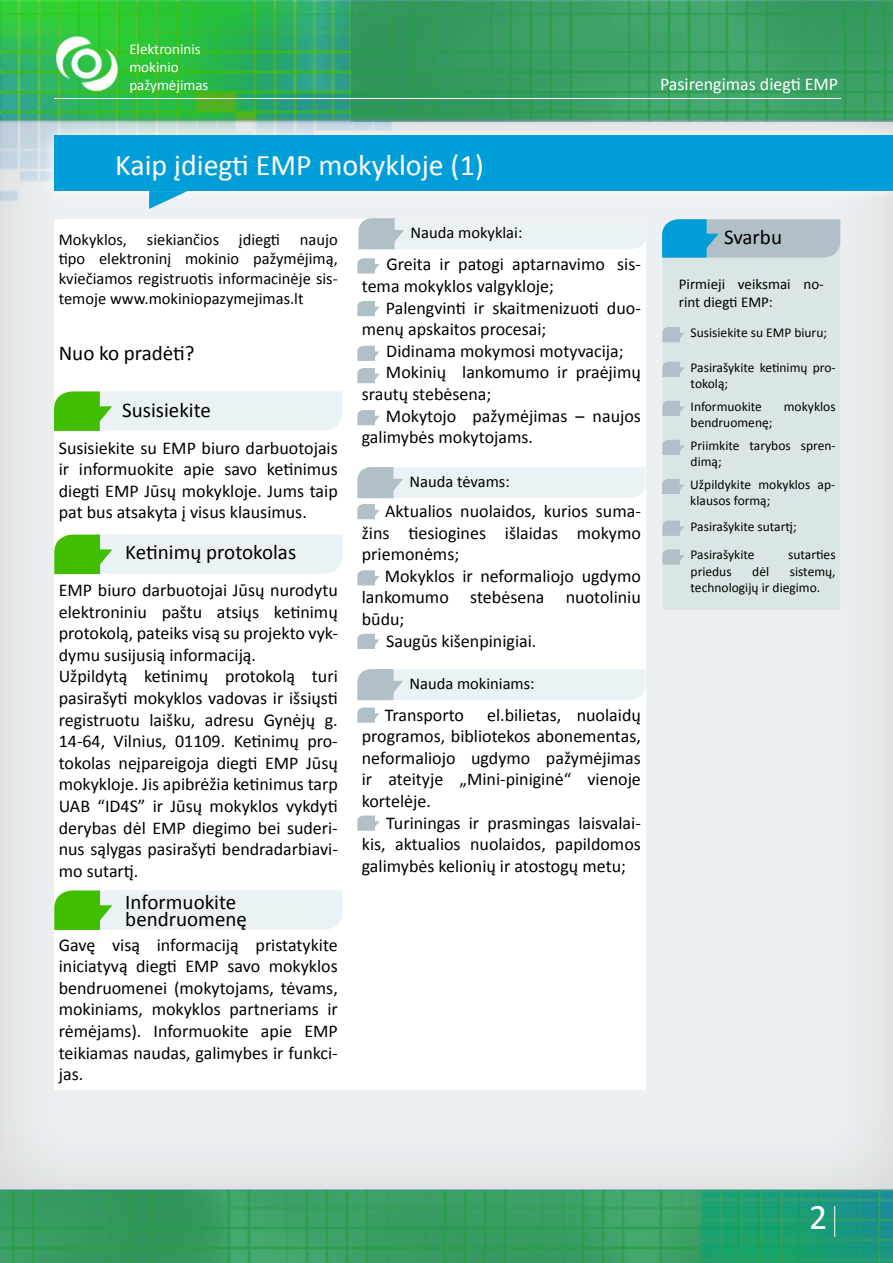
<style>
.page{position:relative;width:893px;height:1263px;background:#fff}
.page>*{position:absolute;margin:0;border:0;box-sizing:border-box;transform-origin:0 0}
.t1{font:36px "Calibri";color:#fff}
.t2{font:30px "Calibri";color:#fff}
.t3{font:21px/16.5px "Calibri";color:#000}
.t4{font:18px/21.6px "Calibri";color:#000;text-align:justify}
.t5{font:18px "Calibri";color:#fff}
.t6{font:16.5px/19.8px "Calibri";color:#000;text-align:justify}
.t7{font:15px/18px "Calibri";color:#000}
.t8{font:15px/18px "Calibri";color:#fff}
.t9{font:13.5px/16.2px "Calibri";color:#000}
</style>
<div class="page">
<img style="left:0;top:0;width:351px;height:112px">
<svg style="left:351px;top:0;width:542px;height:112px;background:#389e61"></svg>
<img style="left:49px;top:32px;width:76px;height:64px">
<svg style="left:0;top:1190px;width:893px;height:73px;background:#349e63"></svg>
<hr style="left:54px;top:98px;width:786px;height:1px;background:#fff">
<svg style="left:798px;top:1190px;width:74px;height:73px;background:#1c997a"></svg>
<hr style="left:834px;top:1206px;width:1px;height:31px;background:#fff">
<div style="left:0;top:112px;width:893px;height:1078px;background:#eaedee"></div>
<svg style="left:40px;top:122px;width:853px;height:83px"></svg>
<div style="left:54px;top:136px;width:839px;height:55px;background:#009ed8"></div>
<svg style="left:149px;top:191px;width:38px;height:18px"></svg>
<div style="left:54px;top:219px;width:591px;height:871px;background:#fff"></div>
<div style="left:662px;top:258px;width:178px;height:351px;background:#dae6e5"></div>
<svg style="left:662px;top:219px;width:178px;height:39px;background:#86b8cc"></svg>
<svg style="left:662px;top:327px;width:23px;height:15px"></svg>
<svg style="left:662px;top:362px;width:23px;height:15px"></svg>
<svg style="left:54px;top:391px;width:288px;height:40px;background:#d0eace"></svg>
<svg style="left:54px;top:534px;width:289px;height:40px;background:#d0eacf"></svg>
<svg style="left:54px;top:890px;width:289px;height:40px;background:#d0eacf"></svg>
<svg style="left:358px;top:218px;width:288px;height:31px;background:#e3ebf0"></svg>
<svg style="left:357px;top:258px;width:23px;height:15px"></svg>
<svg style="left:357px;top:301px;width:23px;height:15px"></svg>
<svg style="left:357px;top:346px;width:23px;height:15px"></svg>
<svg style="left:357px;top:368px;width:23px;height:15px"></svg>
<svg style="left:357px;top:410px;width:23px;height:15px"></svg>
<svg style="left:357px;top:467px;width:288px;height:31px;background:#e3ebf0"></svg>
<svg style="left:357px;top:504px;width:23px;height:15px"></svg>
<svg style="left:357px;top:570px;width:23px;height:15px"></svg>
<svg style="left:357px;top:634px;width:23px;height:15px"></svg>
<svg style="left:357px;top:669px;width:288px;height:31px;background:#e3ebf0"></svg>
<svg style="left:357px;top:707px;width:23px;height:16px"></svg>
<svg style="left:357px;top:815px;width:23px;height:16px"></svg>
<svg style="left:662px;top:401px;width:23px;height:15px"></svg>
<svg style="left:662px;top:440px;width:23px;height:15px"></svg>
<svg style="left:662px;top:479px;width:22px;height:15px"></svg>
<svg style="left:662px;top:521px;width:23px;height:15px"></svg>
<svg style="left:662px;top:549px;width:23px;height:15px"></svg>
<p class="t8" style="left:129px;top:40px;width:81px">Elektroninis mokinio pažymėjimas</p>
<p class="t5" style="left:660px;top:73px;width:180px">Pasirengimas diegti EMP</p>
<h2 class="t2" style="left:115px;top:146px;width:370px">Kaip įdiegti EMP mokykloje (1)</h2>
<p class="t6" style="left:59px;top:229px;width:281px">Mokyklos, siekiančios įdiegti naujo tipo elektroninį mokinio pažymėjimą, kviečiamos registruotis informacinėje sis&shy;temoje www.mokiniopazymejimas.lt</p>
<p class="t3" style="left:59px;top:345px;width:137px">Nuo ko pradėti?</p>
<p class="t3" style="left:122px;top:402px;width:90px">Susisiekite</p>
<p class="t4" style="left:59px;top:437px;width:281px">Susisiekite su EMP biuro darbuotojais ir informuokite apie savo ketinimus diegti EMP Jūsų mokykloje. Jums taip pat bus atsakyta į visus klausimus.</p>
<p class="t3" style="left:125px;top:544px;width:172px">Ketinimų protokolas</p>
<p class="t4" style="left:59px;top:579px;width:281px;text-align:left">EMP biuro darbuotojai Jūsų nurodytu elektroniniu paštu atsiųs ketinimų protokolą, pateiks visą su projekto vyk&shy;dymu susijusią informaciją.<br>Užpildytą ketinimų protokolą turi pasirašyti mokyklos vadovas ir išsiųsti registruotu laišku, adresu Gynėjų g.<br>14-64, Vilnius, 01109. Ketinimų pro&shy;tokolas neįpareigoja diegti EMP Jūsų mokykloje. Jis apibrėžia ketinimus tarp UAB “ID4S” ir Jūsų mokyklos vykdyti derybas dėl EMP diegimo bei suderi&shy;nus sąlygas pasirašyti bendradarbiavi&shy;mo sutartį.</p>
<p class="t3" style="left:125px;top:894px;width:123px">Informuokite bendruomenę</p>
<p class="t4" style="left:59px;top:934px;width:281px">Gavę visą informaciją pristatykite iniciatyvą diegti EMP savo mokyklos bendruomenei (mokytojams, tėvams, mokiniams, mokyklos partneriams ir rėmėjams). Informuokite apie EMP teikiamas naudas, galimybes ir funkci&shy;jas.</p>
<p class="t6" style="left:411px;top:223px;width:113px">Nauda mokyklai:</p>
<p class="t4" style="left:362px;top:254px;width:281px;text-indent:25px">Greita ir patogi aptarnavimo sis&shy;tema mokyklos valgykloje;</p>
<p class="t4" style="left:362px;top:297px;width:280px;text-indent:24px">Palengvinti ir skaitmenizuoti duo&shy;menų apskaitos procesai;</p>
<p class="t4" style="left:386px;top:340px;width:239px">Didinama mokymosi motyvacija;</p>
<p class="t4" style="left:386px;top:362px;width:256px">Mokinių lankomumo ir praėjimų</p>
<p class="t4" style="left:362px;top:383px;width:131px">srautų stebėsena;</p>
<p class="t4" style="left:386px;top:405px;width:256px">Mokytojo pažymėjimas – naujos</p>
<p class="t4" style="left:362px;top:426px;width:173px">galimybės mokytojams.</p>
<p class="t6" style="left:410px;top:472px;width:102px">Nauda tėvams:</p>
<p class="t4" style="left:362px;top:500px;width:281px;text-indent:23px">Aktualios nuolaidos, kurios suma&shy;žins tiesiogines išlaidas mokymo priemonėms;</p>
<p class="t4" style="left:385px;top:565px;width:258px">Mokyklos ir neformaliojo ugdymo</p>
<p class="t4" style="left:362px;top:587px;width:280px">lankomumo stebėsena nuotoliniu</p>
<p class="t4" style="left:362px;top:608px;width:44px">būdu;</p>
<p class="t4" style="left:386px;top:630px;width:152px">Saugūs kišenpinigiai.</p>
<p class="t6" style="left:410px;top:674px;width:127px">Nauda mokiniams:</p>
<p class="t4" style="left:362px;top:704px;width:281px;text-indent:125px">el.bilietas, nuolaidų programos, bibliotekos abonementas, neformaliojo ugdymo pažymėjimas ir ateityje „Mini-piniginė“ vienoje kortelėje.</p>
<p class="t4" style="left:362px;top:812px;width:281px;text-indent:24px">Turiningas ir prasmingas laisvalai&shy;kis, aktualios nuolaidos, papildomos galimybės kelionių ir atostogų metu;</p>
<p class="t4" style="left:385px;top:704px;width:81px">Transporto</p>
<p class="t3" style="left:724px;top:229px;width:60px">Svarbu</p>
<p class="t7" style="left:679px;top:275px;width:147px">Pirmieji veiksmai no&shy;rint diegti EMP:</p>
<p class="t9" style="left:691px;top:325px;width:138px">Susisiekite su EMP biuru;</p>
<p class="t9" style="left:691px;top:359px;width:147px">Pasirašykite ketinimų pro&shy;tokolą;</p>
<p class="t9" style="left:691px;top:398px;width:73px">Informuokite</p>
<p class="t9" style="left:784px;top:398px;width:53px">mokyklos</p>
<p class="t9" style="left:691px;top:411px;width:147px;line-height:22.8px">bendruomenę;<br>Priimkite tarybos spren-</p>
<p class="t9" style="left:690px;top:450px;width:147px;line-height:22.8px">dimą;<br>Užpildykite mokyklos ap-</p>
<p class="t9" style="left:690px;top:488px;width:108px;line-height:25.7px">klausos formą;<br>Pasirašykite sutartį;</p>
<p class="t9" style="left:691px;top:547px;width:65px">Pasirašykite</p>
<p class="t9" style="left:788px;top:547px;width:49px">sutarties</p>
<p class="t9" style="left:691px;top:563px;width:43px">priedus</p>
<p class="t9" style="left:752px;top:563px;width:18px">dėl</p>
<p class="t9" style="left:691px;top:563px;width:147px;text-indent:99px">sistemų, technologijų ir diegimo.</p>
<h1 class="t1" style="left:809px;top:1194px;width:20px">2</h1>
</div>
